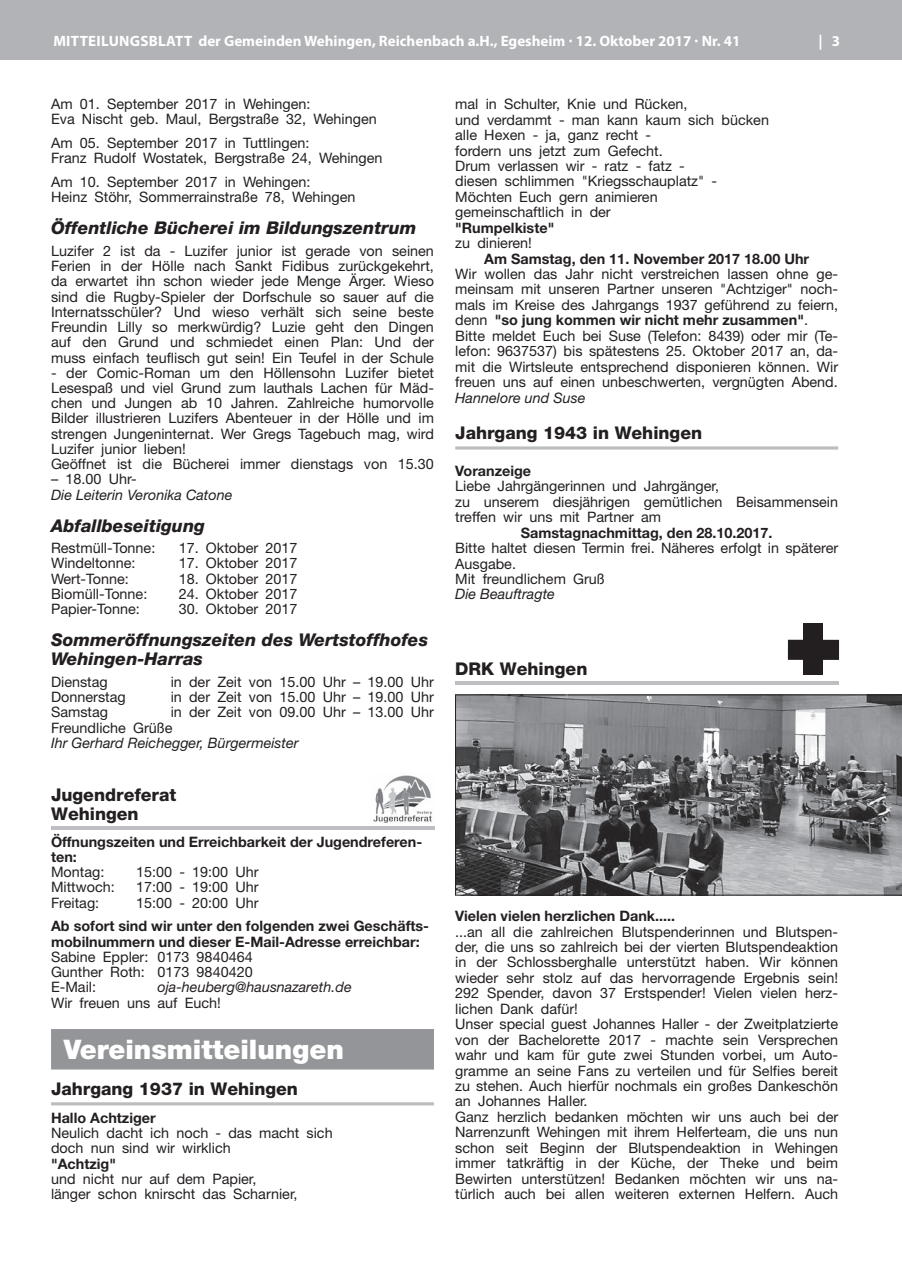
<style>
.page{position:relative;width:902px;height:1280px;background:#fff}
.page>*{position:absolute;margin:0;border:0;box-sizing:border-box;transform-origin:0 0}
.t1{font:900 27px "Helvetica Neue";color:#fff}
.t2{font:italic 800 17.55px/19.2px "Helvetica Neue";color:#231f20}
.t3{font:800 17.55px/19.2px "Helvetica Neue";color:#231f20}
.t4{font:700 15px "Myriad Pro";color:#fff}
.t5{font:14.4px/15.5px "Helvetica Neue";color:#231f20}
.t6{font:700 14.4px/15.3px "Helvetica Neue";color:#231f20}
.t7{font:italic 14.4px "Helvetica Neue";color:#231f20}
.s1{font-weight:700}
</style>
<div class="page">
<div style="left:0;top:0;width:901px;height:60px;background:#b2b3b7"></div>
<div style="left:51px;top:1029px;width:383px;height:40px;background:#939598"></div>
<hr style="left:51px;top:1102px;width:383px;height:3px;background:#bcbdc0">
<hr style="left:51px;top:827px;width:383px;height:3px;background:#bdbec1">
<img style="left:373px;top:775px;width:59px;height:48px">
<svg style="left:455px;top:446px;width:383px;height:4px;fill:#d1d2d4"></svg>
<div style="left:803px;top:624px;width:19px;height:51px;background:#231f20"></div>
<div style="left:787px;top:640px;width:52px;height:20px;background:#231f20"></div>
<hr style="left:455px;top:681px;width:383px;height:4px;background:#bdbec1">
<svg style="left:455px;top:695px;width:446px;height:200px"></svg>
<p class="t4" style="left:53px;top:31px;width:688px">MITTEILUNGSBLATT der Gemeinden Wehingen, Reichenbach a.H., Egesheim · 12. Oktober 2017 · Nr. 41</p>
<p class="t4" style="left:818px;top:31px;width:23px">| 3</p>
<p class="t5" style="left:51px;top:96px;width:327px">Am 01. September 2017 in Wehingen:<br>Eva Nischt geb. Maul, Bergstraße 32, Wehingen</p>
<p class="t5" style="left:51px;top:135px;width:333px">Am 05. September 2017 in Tuttlingen:<br>Franz Rudolf Wostatek, Bergstraße 24, Wehingen</p>
<p class="t5" style="left:51px;top:174px;width:306px">Am 10. September 2017 in Wehingen:<br>Heinz Stöhr, Sommerrainstraße 78, Wehingen</p>
<p class="t2" style="left:51px;top:218px;width:367px">Öffentliche Bücherei im Bildungszentrum</p>
<p class="t5" style="left:51px;top:243px;width:384px;text-align:justify">Luzifer 2 ist da - Luzifer junior ist gerade von seinen Ferien in der Hölle nach Sankt Fidibus zurückgekehrt, da erwartet ihn schon wieder jede Menge Ärger. Wieso sind die Rugby-Spieler der Dorfschule so sauer auf die Internatsschüler? Und wieso verhält sich seine beste Freundin Lilly so merkwürdig? Luzie geht den Dingen auf den Grund und schmiedet einen Plan: Und der muss einfach teuflisch gut sein! Ein Teufel in der Schule</p>
<p class="t5" style="left:51px;top:365px;width:384px">- der Comic-Roman um den Höllensohn Luzifer bietet Lesespaß und viel Grund zum lauthals Lachen für Mäd&shy;chen und Jungen ab 10 Jahren. Zahlreiche humorvolle Bilder illustrieren Luzifers Abenteuer in der Hölle und im strengen Jungeninternat. Wer Gregs Tagebuch mag, wird Luzifer junior lieben!<br>Geöffnet ist die Bücherei immer dienstags von 15.30</p>
<p class="t5" style="left:51px;top:471px;width:87px">– 18.00 Uhr-</p>
<p class="t7" style="left:51px;top:486px;width:183px">Die Leiterin Veronika Catone</p>
<p class="t2" style="left:51px;top:516px;width:155px">Abfallbeseitigung</p>
<p class="t5" style="left:51px;top:540px;width:106px">Restmüll-Tonne:</p>
<p class="t5" style="left:179px;top:540px;width:120px">17. Oktober 2017</p>
<p class="t5" style="left:51px;top:555px;width:86px">Windeltonne:</p>
<p class="t5" style="left:179px;top:555px;width:120px">17. Oktober 2017</p>
<p class="t5" style="left:51px;top:571px;width:79px">Wert-Tonne:</p>
<p class="t5" style="left:179px;top:571px;width:120px">18. Oktober 2017</p>
<p class="t5" style="left:51px;top:586px;width:98px">Biomüll-Tonne:</p>
<p class="t5" style="left:179px;top:586px;width:120px">24. Oktober 2017</p>
<p class="t5" style="left:51px;top:601px;width:90px">Papier-Tonne:</p>
<p class="t5" style="left:179px;top:601px;width:120px">30. Oktober 2017</p>
<p class="t2" style="left:51px;top:630px;width:378px">Sommeröffnungszeiten des Wertstoffhofes<br>Wehingen-Harras</p>
<p class="t5" style="left:51px;top:674px;width:58px">Dienstag</p>
<p class="t5" style="left:171px;top:674px;width:265px">in der Zeit von 15.00 Uhr – 19.00 Uhr</p>
<p class="t5" style="left:51px;top:689px;width:76px">Donnerstag</p>
<p class="t5" style="left:171px;top:689px;width:265px">in der Zeit von 15.00 Uhr – 19.00 Uhr</p>
<p class="t5" style="left:51px;top:704px;width:59px">Samstag</p>
<p class="t5" style="left:51px;top:704px;width:384px;text-indent:120px">in der Zeit von 09.00 Uhr – 13.00 Uhr<br>Freundliche Grüße</p>
<p class="t7" style="left:51px;top:734px;width:249px">Ihr Gerhard Reichegger, Bürgermeister</p>
<p class="t3" style="left:51px;top:785px;width:127px">Jugendreferat<br>Wehingen</p>
<p class="t6" style="left:51px;top:834px;width:373px">Öffnungszeiten und Erreichbarkeit der Jugendreferen&shy;ten:</p>
<p class="t5" style="left:51px;top:864px;width:55px">Montag:</p>
<p class="t5" style="left:136px;top:864px;width:124px">15:00 - 19:00 Uhr</p>
<p class="t5" style="left:51px;top:879px;width:65px">Mittwoch:</p>
<p class="t5" style="left:136px;top:879px;width:124px">17:00 - 19:00 Uhr</p>
<p class="t5" style="left:51px;top:894px;width:50px">Freitag:</p>
<p class="t5" style="left:136px;top:894px;width:124px">15:00 - 20:00 Uhr</p>
<p class="t6" style="left:51px;top:918px;width:379px">Ab sofort sind wir unter den folgenden zwei Geschäfts&shy;mobilnummern und dieser E-Mail-Adresse erreichbar:</p>
<p class="t5" style="left:51px;top:949px;width:203px;text-align:justify">Sabine Eppler: 0173 9840464<br>Gunther Roth: 0173 9840420<br>E-Mail:</p>
<p class="t7" style="left:157px;top:978px;width:196px">oja-heuberg@hausnazareth.de</p>
<p class="t5" style="left:51px;top:994px;width:171px">Wir freuen uns auf Euch!</p>
<h1 class="t1" style="left:64px;top:1033px;width:282px">Vereinsmitteilungen</h1>
<p class="t3" style="left:51px;top:1079px;width:248px">Jahrgang 1937 in Wehingen</p>
<p class="t6" style="left:51px;top:1110px;width:106px">Hallo Achtziger</p>
<p class="t5" style="left:51px;top:1125px;width:283px">Neulich dacht ich noch - das macht sich doch nun sind wir wirklich</p>
<p class="t6" style="left:51px;top:1155px;width:67px">"Achtzig"</p>
<p class="t5" style="left:51px;top:1171px;width:248px">und nicht nur auf dem Papier, länger schon knirscht das Scharnier,</p>
<p class="t5" style="left:455px;top:96px;width:315px">mal in Schulter, Knie und Rücken,<br>und verdammt - man kann kaum sich bücken alle Hexen - ja, ganz recht -<br>fordern uns jetzt zum Gefecht.<br>Drum verlassen wir - ratz - fatz -<br>diesen schlimmen "Kriegsschauplatz" -<br>Möchten Euch gern animieren gemeinschaftlich in der</p>
<p class="t6" style="left:455px;top:220px;width:101px">"Rumpelkiste"</p>
<p class="t5" style="left:455px;top:235px;width:78px">zu dinieren!</p>
<p class="t6" style="left:484px;top:250px;width:326px">Am Samstag, den 11. November 2017 18.00 Uhr</p>
<p class="t5" style="left:455px;top:266px;width:384px">Wir wollen das Jahr nicht verstreichen lassen ohne ge&shy;meinsam mit unseren Partner unseren "Achtziger" noch&shy;mals im Kreise des Jahrgangs 1937 geführend zu feiern, denn <span class="s1">"so jung kommen wir nicht mehr zusammen"</span>.<br>Bitte meldet Euch bei Suse (Telefon: 8439) oder mir (Te&shy;lefon: 9637537) bis spätestens 25. Oktober 2017 an, da&shy;mit die Wirtsleute entsprechend disponieren können. Wir freuen uns auf einen unbeschwerten, vergnügten Abend.</p>
<p class="t7" style="left:455px;top:389px;width:132px">Hannelore und Suse</p>
<p class="t3" style="left:455px;top:423px;width:248px">Jahrgang 1943 in Wehingen</p>
<p class="t6" style="left:455px;top:463px;width:77px">Voranzeige</p>
<p class="t5" style="left:455px;top:478px;width:384px">Liebe Jahrgängerinnen und Jahrgänger,<br>zu unserem diesjährigen gemütlichen Beisammensein treffen wir uns mit Partner am</p>
<p class="t6" style="left:520px;top:525px;width:253px">Samstagnachmittag, den 28.10.2017.</p>
<p class="t5" style="left:455px;top:540px;width:384px">Bitte haltet diesen Termin frei. Näheres erfolgt in späterer<br>Ausgabe.<br>Mit freundlichem Gruß</p>
<p class="t7" style="left:455px;top:586px;width:101px">Die Beauftragte</p>
<p class="t3" style="left:455px;top:659px;width:134px">DRK Wehingen</p>
<p class="t6" style="left:455px;top:908px;width:221px">Vielen vielen herzlichen Dank.....</p>
<p class="t5" style="left:455px;top:923px;width:384px">...an all die zahlreichen Blutspenderinnen und Blutspen&shy;der, die uns so zahlreich bei der vierten Blutspendeaktion in der Schlossberghalle unterstützt haben. Wir können wieder sehr stolz auf das hervorragende Ergebnis sein!<br>292 Spender, davon 37 Erstspender! Vielen vielen herz&shy;lichen Dank dafür!<br>Unser special guest Johannes Haller - der Zweitplatzierte von der Bachelorette 2017 - machte sein Versprechen wahr und kam für gute zwei Stunden vorbei, um Auto&shy;gramme an seine Fans zu verteilen und für Selfies bereit zu stehen. Auch hierfür nochmals ein großes Dankeschön an Johannes Haller.<br>Ganz herzlich bedanken möchten wir uns auch bei der Narrenzunft Wehingen mit ihrem Helferteam, die uns nun schon seit Beginn der Blutspendeaktion in Wehingen immer tatkräftig in der Küche, der Theke und beim Bewirten unterstützen! Bedanken möchten wir uns na&shy;türlich auch bei allen weiteren externen Helfern. Auch</p>
</div>
